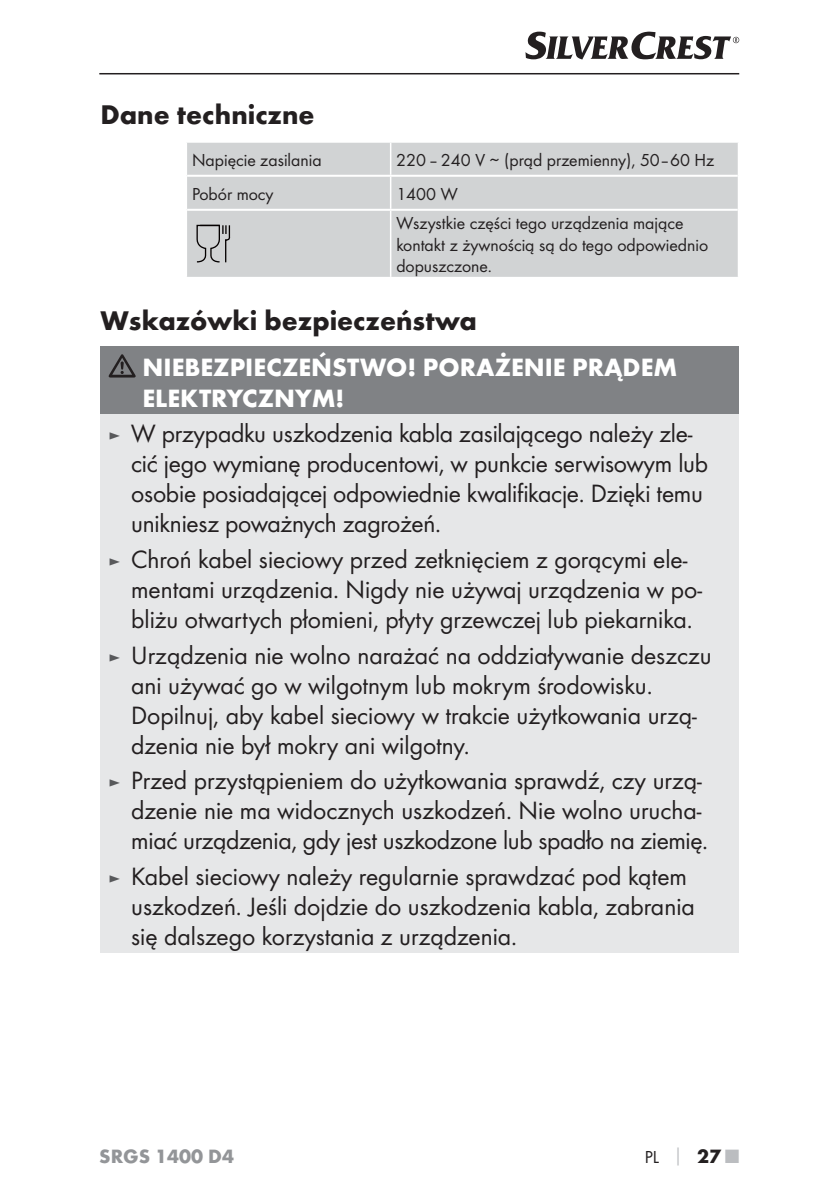
<style>
.page{position:relative;width:840px;height:1191px;background:#fff}
.page>*{position:absolute;margin:0;border:0;box-sizing:border-box;transform-origin:0 0}
.t1{font:700 28px "Futura";color:#231f20}
.t2{font:26px/30px "Futura Boo";color:#231f20}
.t3{font:700 26px/31.2px "Futura";color:#fff}
.t4{font:700 20px "Futura";color:#939598}
.t5{font:18px/29.4px "Futura Boo";color:#231f20}
.s1{font-size:18px;color:#58595b}
.s2{font-family:"Futura";font-weight:700;color:#bbbdc0}
.s3{font-family:"Futura";font-weight:700;font-size:20px}
.s4{font-family:"Futura";font-weight:700;font-size:20px;color:#bbbdc0}
</style>
<div class="page">
<hr style="left:99px;top:73px;width:639px;height:1px;background:#231f20">
<svg style="left:525px;top:32px;width:213px;height:28px"></svg>
<div style="left:187px;top:143px;width:550px;height:134px;background:#d1d3d4"></div>
<hr style="left:187px;top:175px;width:550px;height:2px;background:#fff">
<hr style="left:187px;top:209px;width:550px;height:2px;background:#fff">
<hr style="left:389px;top:143px;width:2px;height:32px;background:#fff">
<hr style="left:389px;top:177px;width:2px;height:32px;background:#fff">
<hr style="left:389px;top:211px;width:2px;height:66px;background:#fff">
<svg style="left:195px;top:224px;width:35px;height:40px"></svg>
<div style="left:100px;top:346px;width:638px;height:69px;background:#808285"></div>
<div style="left:100px;top:415px;width:638px;height:538px;background:#e6e7e8"></div>
<svg style="left:109px;top:354px;width:26px;height:23px"></svg>
<p class="t1" style="left:100px;top:104px;width:215px">Dane techniczne</p>
<p class="t5" style="left:192px;top:146px;width:131px">Napięcie zasilania</p>
<p class="t5" style="left:396px;top:146px;width:319px">220 – 240 V ∼ (prąd przemienny), 50–60 Hz</p>
<p class="t5" style="left:192px;top:180px;width:83px">Pobór mocy</p>
<p class="t5" style="left:396px;top:180px;width:288px">1400 W<br>Wszystkie części tego urządzenia mające</p>
<p class="t5" style="left:396px;top:235px;width:313px;line-height:21.6px">kontakt z żywnością są do tego odpowiednio dopuszczone.</p>
<p class="t1" style="left:100px;top:310px;width:378px">Wskazówki bezpieczeństwa</p>
<p class="t3" style="left:142px;top:353px;width:536px">NIEBEZPIECZEŃSTWO! PORAŻENIE PRĄDEM<br>ELEKTRYCZNYM!</p>
<p class="t2" style="left:131px;top:420px;width:578px;text-indent:-23px"><span class="s1">►</span> W przypadku uszkodzenia kabla zasilającego należy zle&shy;cić jego wymianę producentowi, w punkcie serwisowym lub osobie posiadającej odpowiednie kwalifikacje. Dzięki temu unikniesz poważnych zagrożeń.</p>
<p class="t2" style="left:131px;top:545px;width:572px;text-indent:-23px"><span class="s1">►</span> Chroń kabel sieciowy przed zetknięciem z gorącymi ele&shy;mentami urządzenia. Nigdy nie używaj urządzenia w po&shy;bliżu otwartych płomieni, płyty grzewczej lub piekarnika.</p>
<p class="t2" style="left:131px;top:641px;width:581px;text-indent:-23px"><span class="s1">►</span> Urządzenia nie wolno narażać na oddziaływanie deszczu ani używać go w wilgotnym lub mokrym środowisku.<br>Dopilnuj, aby kabel sieciowy w trakcie użytkowania urzą&shy;dzenia nie był mokry ani wilgotny.</p>
<p class="t2" style="left:131px;top:767px;width:578px;text-indent:-23px"><span class="s1">►</span> Przed przystąpieniem do użytkowania sprawdź, czy urzą&shy;dzenie nie ma widocznych uszkodzeń. Nie wolno urucha&shy;miać urządzenia, gdy jest uszkodzone lub spadło na ziemię.</p>
<p class="t2" style="left:131px;top:862px;width:565px;text-indent:-23px"><span class="s1">►</span> Kabel sieciowy należy regularnie sprawdzać pod kątem uszkodzeń. Jeśli dojdzie do uszkodzenia kabla, zabrania się dalszego korzystania z urządzenia.</p>
<p class="t4" style="left:99px;top:1148px;width:136px">SRGS 1400 D4</p>
<p class="t5" style="left:644px;top:1142px;width:96px">PL <span class="s2">│</span> <span class="s3">27</span> <span class="s4">■</span></p>
</div>
